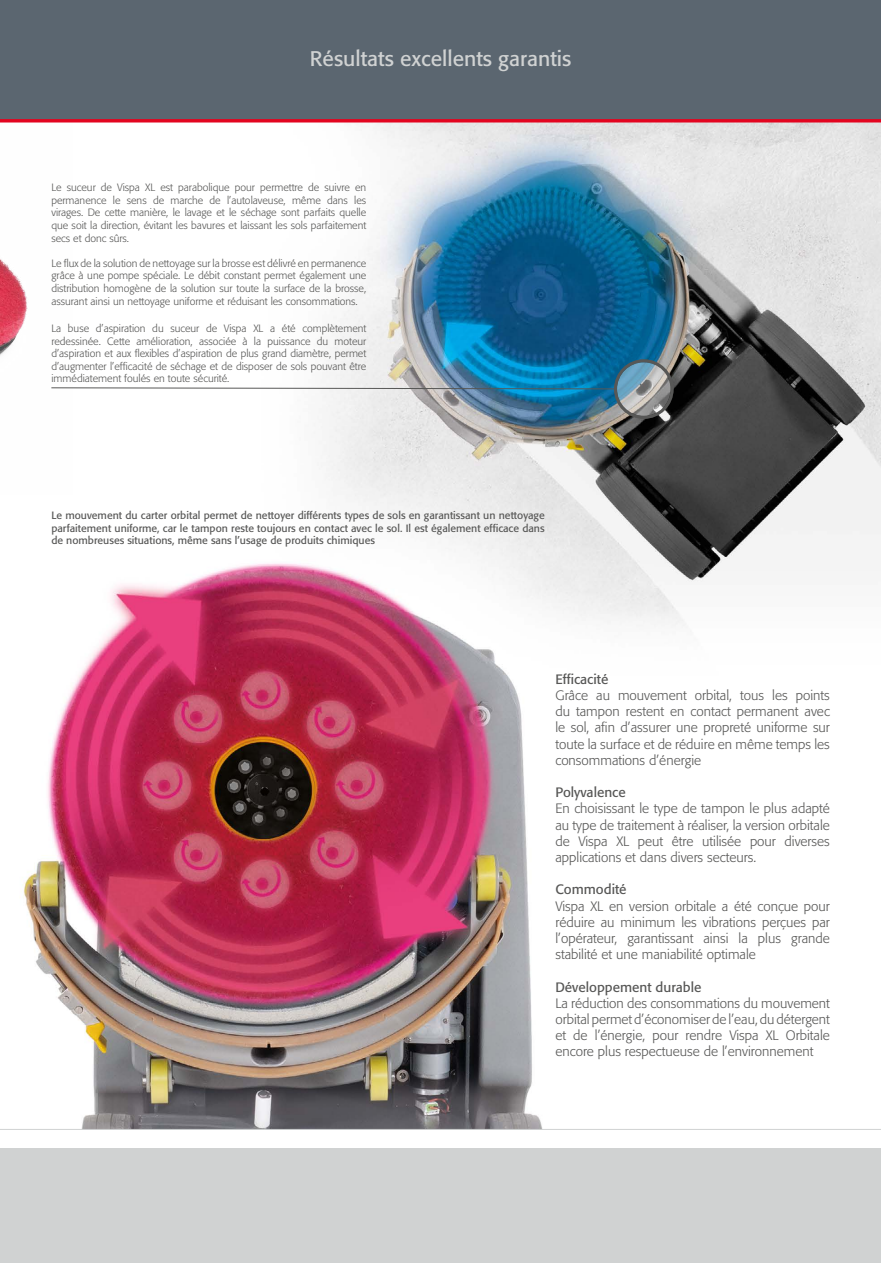
<style>
.page{position:relative;width:881px;height:1263px;background:#fff}
.page>*{position:absolute;margin:0;border:0;box-sizing:border-box;transform-origin:0 0}
.t1{font:21px "Formata";color:#d0d2d2}
.t2{font:300 13.5px/16.2px "Formata";color:#575756;text-align:justify}
.t3{font:13.5px "Formata";color:#575756}
.t4{font:300 10.5px/12.6px "Formata";color:#575756;text-align:justify}
.t5{font:10.5px/12.6px "Formata";color:#575756;text-align:justify}
</style>
<div class="page">
<img style="left:22px;top:122px;width:858px;height:1007px">
<img style="left:0;top:122px;width:72px;height:372px">
<svg style="left:615px;top:361px;width:56px;height:56px;background:#91a2aa"></svg>
<div style="left:613px;top:359px;width:60px;height:60px;border:3px solid #575756;border-radius:50%"></div>
<svg style="left:51px;top:387px;width:563px;height:2px"></svg>
<hr style="left:0;top:1129px;width:880px;height:1px;background:#d0d2d2">
<div style="left:0;top:0;width:880px;height:121px;background:#5b6670"></div>
<div style="left:0;top:1148px;width:880px;height:115px;background:#d0d2d2"></div>
<hr style="left:0;top:119px;width:880px;height:3px;background:#e30520">
<h1 class="t1" style="left:310px;top:46px;width:263px">Résultats excellents garantis</h1>
<p class="t4" style="left:51px;top:181px;width:316px">Le suceur de Vispa XL est parabolique pour permettre de suivre en permanence le sens de marche de l’autolaveuse, même dans les virages. De cette manière, le lavage et le séchage sont parfaits quelle que soit la direction, évitant les bavures et laissant les sols parfaitement secs et donc sûrs.</p>
<p class="t4" style="left:51px;top:257px;width:316px">Le flux de la solution de nettoyage sur la brosse est délivré en permanence grâce à une pompe spéciale. Le débit constant permet également une distribution homogène de la solution sur toute la surface de la brosse, assurant ainsi un nettoyage uniforme et réduisant les consommations.</p>
<p class="t4" style="left:51px;top:322px;width:316px">La buse d’aspiration du suceur de Vispa XL a été complètement redessinée. Cette amélioration, associée à la puissance du moteur d’aspiration et aux flexibles d’aspiration de plus grand diamètre, permet d’augmenter l’efficacité de séchage et de disposer de sols pouvant être immédiatement foulés en toute sécurité.</p>
<p class="t5" style="left:51px;top:509px;width:494px">Le mouvement du carter orbital permet de nettoyer différents types de sols en garantissant un nettoyage parfaitement uniforme, car le tampon reste toujours en contact avec le sol. Il est également efficace dans de nombreuses situations, même sans l’usage de produits chimiques</p>
<p class="t3" style="left:555px;top:671px;width:54px">Efficacité</p>
<p class="t2" style="left:555px;top:687px;width:276px">Grâce au mouvement orbital, tous les points du tampon restent en contact permanent avec le sol, afin d’assurer une propreté uniforme sur toute la surface et de réduire en même temps les consommations d’énergie</p>
<p class="t3" style="left:555px;top:784px;width:72px">Polyvalence</p>
<p class="t2" style="left:555px;top:801px;width:276px">En choisissant le type de tampon le plus adapté au type de traitement à réaliser, la version orbitale de Vispa XL peut être utilisée pour diverses applications et dans divers secteurs.</p>
<p class="t3" style="left:555px;top:881px;width:73px">Commodité</p>
<p class="t2" style="left:555px;top:898px;width:276px">Vispa XL en version orbitale a été conçue pour réduire au minimum les vibrations perçues par l’opérateur, garantissant ainsi la plus grande stabilité et une maniabilité optimale</p>
<p class="t3" style="left:555px;top:979px;width:147px">Développement durable</p>
<p class="t2" style="left:555px;top:995px;width:276px">La réduction des consommations du mouvement orbital permet d’économiser de l’eau, du détergent et de l’énergie, pour rendre Vispa XL Orbitale encore plus respectueuse de l’environnement</p>
</div>
